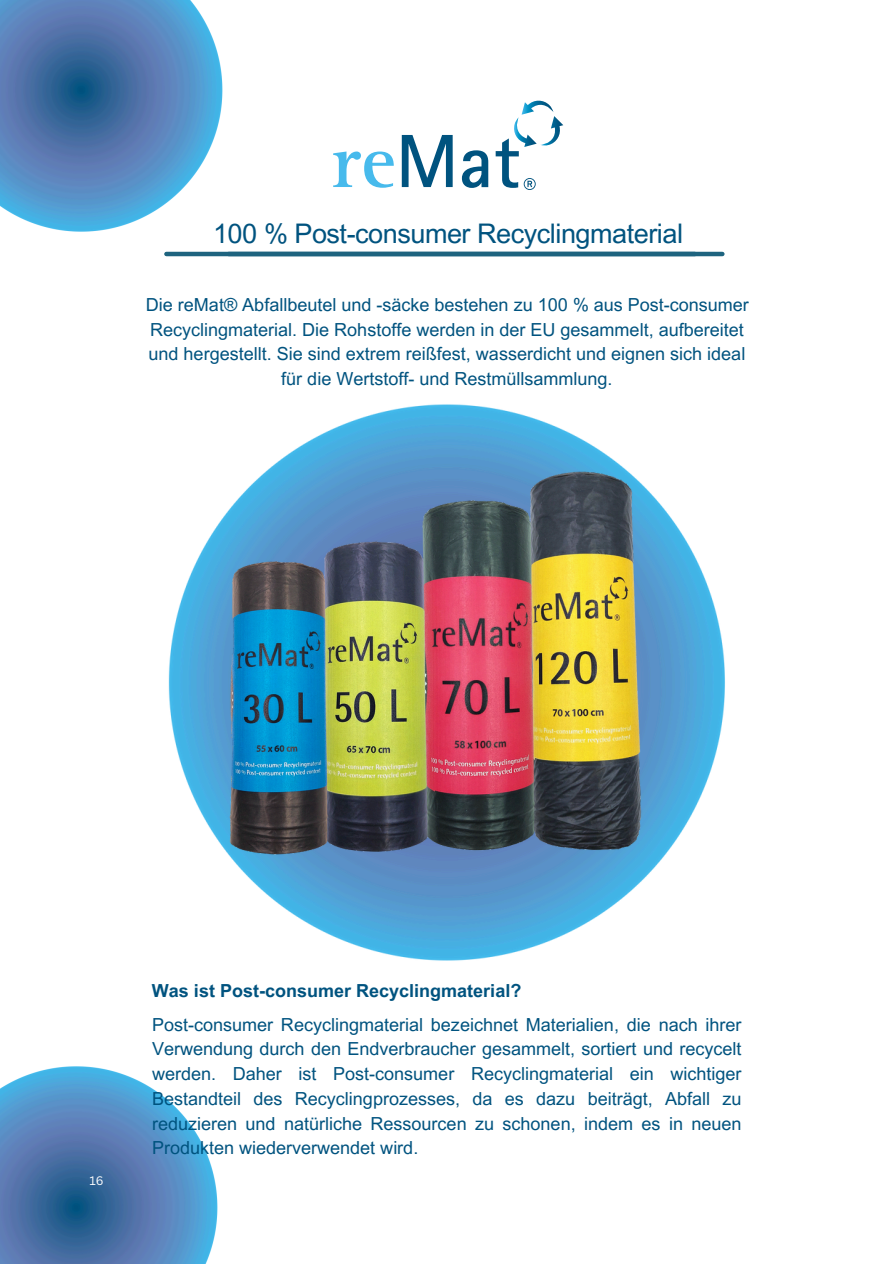
<style>
.page{position:relative;width:894px;height:1264px;background:#fff}
.page>*{position:absolute;margin:0;border:0;box-sizing:border-box;transform-origin:0 0}
.t1{font:27px "Arial MT Pro";letter-spacing:-.015em;color:#00537f}
.t2{font:18px/24.8px "Arial MT Pro";color:#00537f;text-align:center}
.t3{font:700 18px "Arial MT Pro";color:#00537f}
.t4{font:12px "Canva Sans";color:#fff}
</style>
<div class="page">
<svg style="left:333px;top:151px;width:60px;height:37px"></svg>
<svg style="left:401px;top:135px;width:51px;height:52px"></svg>
<svg style="left:462px;top:150px;width:26px;height:38px"></svg>
<svg style="left:495px;top:100px;width:68px;height:90px"></svg>
<img style="left:168px;top:404px;width:557px;height:557px">
<img style="left:198px;top:432px;width:491px;height:491px">
<img style="left:0;top:0;width:223px;height:232px">
<img style="left:0;top:1066px;width:218px;height:197px">
<hr style="left:166px;top:252px;width:556px;height:4px;background:#1e647f">
<p class="t1" style="left:213px;top:223px;width:471px">100 % Post-consumer Recyclingmaterial</p>
<p class="t2" style="left:146px;top:294px;width:604px">Die reMat® Abfallbeutel und -säcke bestehen zu 100 % aus Post-consumer Recyclingmaterial. Die Rohstoffe werden in der EU gesammelt, aufbereitet und hergestellt. Sie sind extrem reißfest, wasserdicht und eignen sich ideal für die Wertstoff- und Restmüllsammlung.</p>
<p class="t4" style="left:89px;top:1172px;width:16px">16</p>
<p class="t3" style="left:152px;top:983px;width:371px">Was ist Post-consumer Recyclingmaterial?</p>
<h1 class="t2" style="left:152px;top:1014px;width:591px;text-align:justify">Post-consumer Recyclingmaterial bezeichnet Materialien, die nach ihrer Verwendung durch den Endverbraucher gesammelt, sortiert und recycelt werden. Daher ist Post-consumer Recyclingmaterial ein wichtiger Bestandteil des Recyclingprozesses, da es dazu beiträgt, Abfall zu reduzieren und natürliche Ressourcen zu schonen, indem es in neuen Produkten wiederverwendet wird.</h1>
</div>
